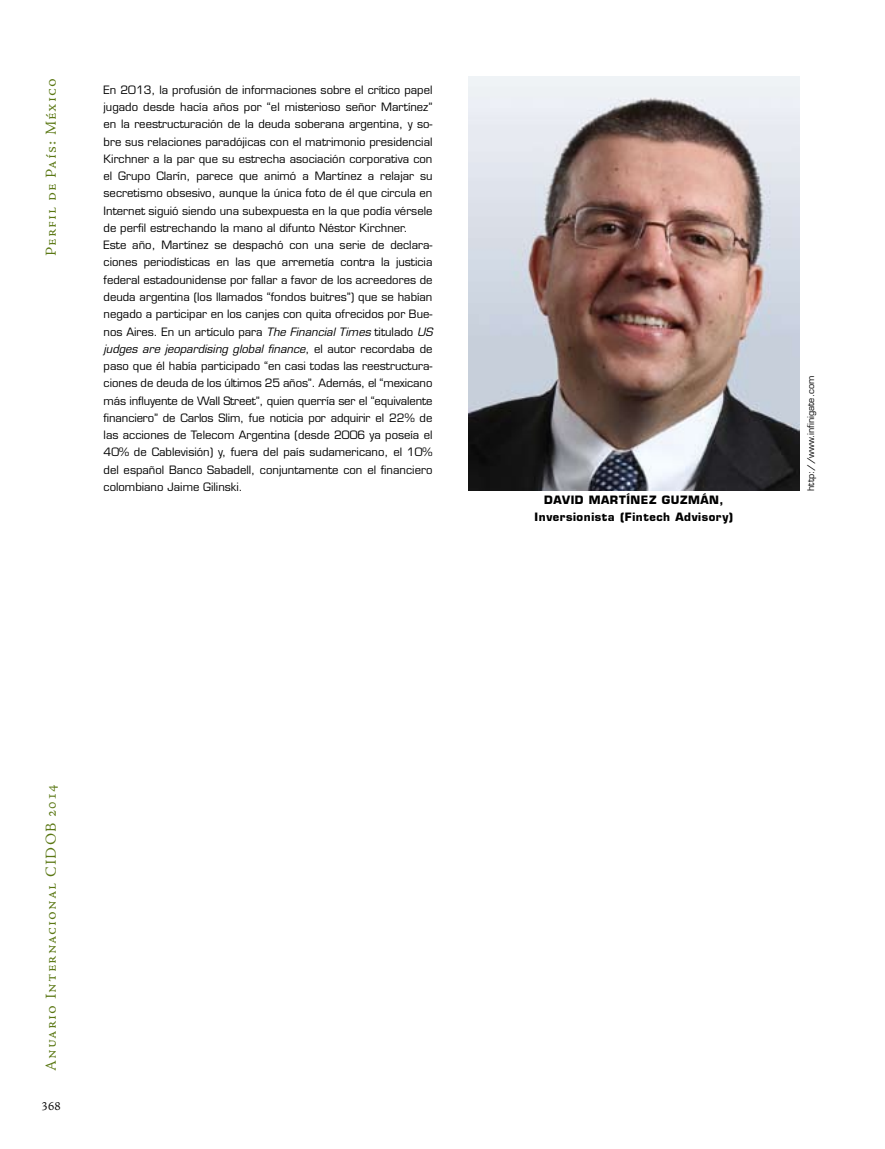
<style>
.page{position:relative;width:885px;height:1149px;background:#fff}
.page>*{position:absolute;margin:0;border:0;box-sizing:border-box;transform-origin:0 0}
.t1{font:15px "Adobe Jenson Pro Lt Capt";letter-spacing:.07em;color:#5a7713}
.t2{font:12px "Adobe Jenson Pro Lt Capt";color:#000}
.t3{font:11.25px/17.2px "Eurostile";color:#000}
.t4{font:700 11.25px/17.2px "Eurostile";letter-spacing:.05em;color:#000;text-align:center}
.t5{font:9px "Eurostile";color:#000}
.s1{font-style:italic}
</style>
<div class="page">
<img style="left:468px;top:77px;width:331px;height:414px">
<h1 class="t1" style="left:42px;top:256px;width:179px;rotate:-90deg">Perfil de País: México</h1>
<p class="t3" style="left:104px;top:81px;width:330px">En 2013, la profusión de informaciones sobre el crítico papel jugado desde hacía años por “el misterioso señor Martínez” en la reestructuración de la deuda soberana argentina, y so&shy;bre sus relaciones paradójicas con el matrimonio presidencial Kirchner a la par que su estrecha asociación corporativa con el Grupo Clarín, parece que animó a Martínez a relajar su secretismo obsesivo, aunque la única foto de él que circula en Internet siguió siendo una subexpuesta en la que podía vérsele de perfil estrechando la mano al difunto Néstor Kirchner.<br>Este año, Martínez se despachó con una serie de declara&shy;ciones periodísticas en las que arremetía contra la justicia federal estadounidense por fallar a favor de los acreedores de deuda argentina (los llamados “fondos buitres”) que se habían negado a participar en los canjes con quita ofrecidos por Bue&shy;nos Aires. En un artículo para <span class="s1">The Financial Times</span> titulado <span class="s1">US judges are jeopardising global finance</span>, el autor recordaba de paso que él había participado “en casi todas las reestructura&shy;ciones de deuda de los últimos 25 años”. Además, el “mexicano más influyente de Wall Street”, quien querría ser el “equivalente financiero” de Carlos Slim, fue noticia por adquirir el 22% de las acciones de Telecom Argentina (desde 2006 ya poseía el 40% de Cablevisión) y, fuera del país sudamericano, el 10% del español Banco Sabadell, conjuntamente con el financiero colombiano Jaime Gilinski.</p>
<p class="t4" style="left:534px;top:491px;width:200px">DAVID MARTÍNEZ GUZMÁN,<br>Inversionista (Fintech Advisory)</p>
<p class="t5" style="left:805px;top:491px;width:116px;rotate:-90deg">http://www.infinigate.com</p>
<h1 class="t1" style="left:42px;top:1070px;width:288px;rotate:-90deg">Anuario Internacional CIDOB 2014</h1>
<p class="t2" style="left:42px;top:1098px;width:21px">368</p>
</div>
